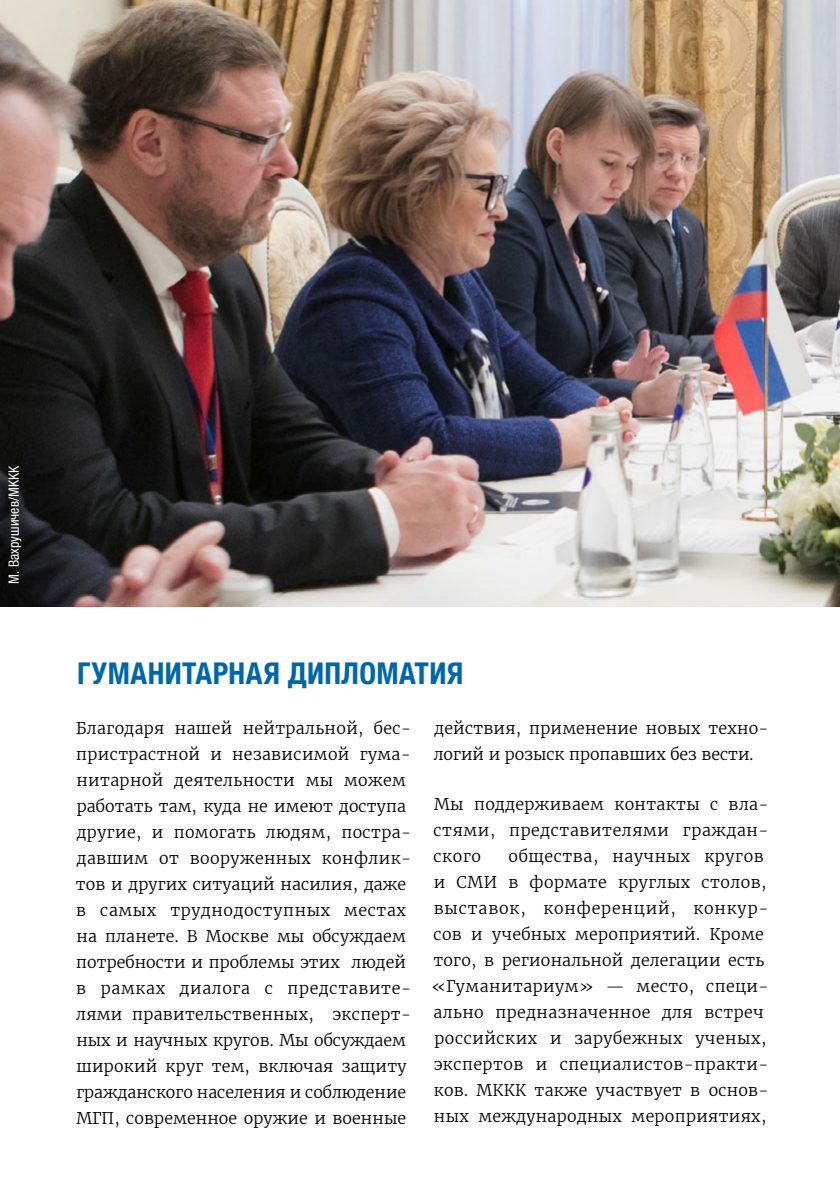
<style>
.page{position:relative;width:840px;height:1191px;background:#fff}
.page>*{position:absolute;margin:0;border:0;box-sizing:border-box;transform-origin:0 0}
.t1{font:700 condensed 30px "Helvetica Neue";letter-spacing:.015em;color:#0066ab}
.t2{font:300 16px/26px "Merriweather";letter-spacing:.02em;color:#000}
.t3{font:condensed 14px "Helvetica Neue";color:#fff}
</style>
<div class="page">
<img style="left:0;top:0;width:839px;height:607px">
<p class="t3" style="left:6px;top:584px;width:119px;rotate:-90deg">М. Вахрушичев/МККК</p>
<h1 class="t1" style="left:77px;top:655px;width:387px">ГУМАНИТАРНАЯ ДИПЛОМАТИЯ</h1>
<p class="t2" style="left:76px;top:714px;width:336px">Благодаря нашей нейтральной, бес&shy;пристрастной и независимой гума&shy;нитарной деятельности мы можем работать там, куда не имеют доступа другие, и помогать людям, постра&shy;давшим от вооруженных конфлик&shy;тов и других ситуаций насилия, даже в самых труднодоступных местах на планете. В Москве мы обсуждаем потребности и проблемы этих людей в рамках диалога с представите&shy;лями правительственных, эксперт&shy;ных и научных кругов. Мы обсуждаем широкий круг тем, включая защиту гражданского населения и соблюдение МГП, современное оружие и военные</p>
<p class="t2" style="left:433px;top:714px;width:336px">действия, применение новых техно&shy;логий и розыск пропавших без вести.</p>
<p class="t2" style="left:433px;top:790px;width:336px;text-align:justify">Мы поддерживаем контакты с вла&shy;стями, представителями граждан&shy;ского</p>
<p class="t2" style="left:431px;top:842px;width:339px;text-indent:77px">общества, научных кругов и СМИ в формате круглых столов, выставок, конференций, конкур&shy;сов и учебных мероприятий. Кроме того, в региональной делегации есть «Гуманитариум» — место, специ&shy;ально предназначенное для встреч российских и зарубежных ученых, экспертов и специалистов-практи&shy;ков. МККК также участвует в основ&shy;ных международных мероприятиях,</p>
</div>
